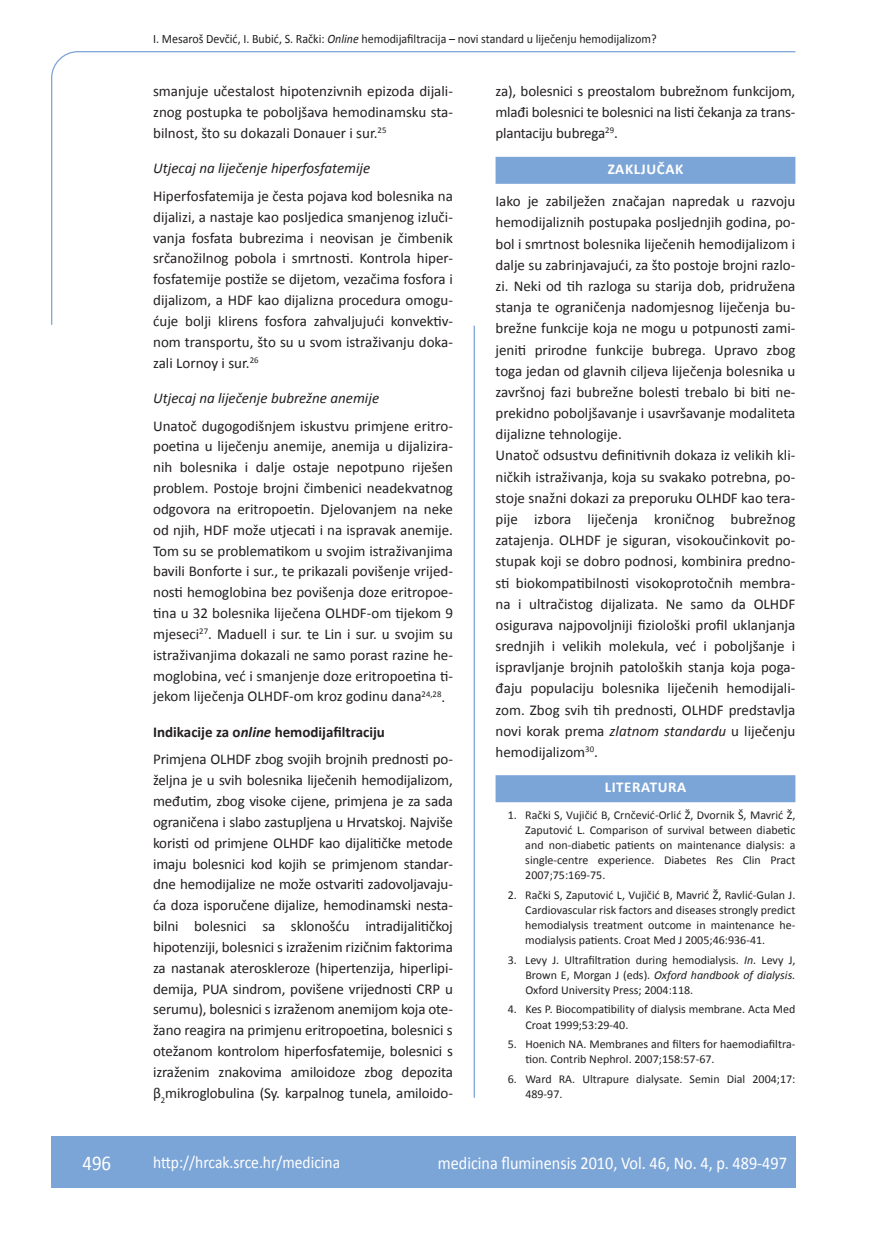
<style>
.page{position:relative;width:872px;height:1234px;background:#fff}
.page>*{position:absolute;margin:0;border:0;box-sizing:border-box;transform-origin:0 0}
.t1{font:21px "Calibri";color:#fff;scale:.9 1}
.t2{font:18px "Calibri";color:#fff;scale:.9 1}
.t3{font:17.25px "Calibri";color:#fff;scale:.9 1}
.t4{font:15px/20.9px "Calibri";color:#231f20;text-align:justify}
.t5{font:italic 15px "Calibri";color:#231f20}
.t6{font:700 15px "Calibri";letter-spacing:.04em;color:#fff}
.t7{font:12.75px "Calibri";color:#231f20;scale:.94 1}
.t8{font:12px/15.1px "Calibri";color:#231f20;text-align:justify}
.s1{font-style:italic}
.s2{font-weight:700}
.s3{font-weight:700;font-style:italic}
</style>
<div class="page">
<svg style="left:51px;top:51px;width:745px;height:274px"></svg>
<hr style="left:473px;top:325px;width:2px;height:772px;background:#7ca5d7">
<div style="left:51px;top:1135px;width:744px;height:51px;background:#7ca5d7"></div>
<div style="left:495px;top:157px;width:300px;height:27px;background:#7ca5d7"></div>
<div style="left:495px;top:775px;width:300px;height:27px;background:#7ca5d7"></div>
<p class="t7" style="left:153px;top:30px;width:537px">I. Mesaroš Devčić, I. Bubić, S. Rački: <span class="s1">Online</span> hemodijafiltracija – novi standard u liječenju hemodijalizom?</p>
<p class="t4" style="left:153px;top:80px;width:301px">smanjuje učestalost hipotenzivnih epizoda dijali&shy;znog postupka te poboljšava hemodinamsku sta&shy;bilnost, što su dokazali Donauer i sur.<sup>25</sup></p>
<p class="t5" style="left:153px;top:159px;width:219px">Utjecaj na liječenje hiperfosfatemije</p>
<p class="t4" style="left:153px;top:185px;width:301px">Hiperfosfatemija je česta pojava kod bolesnika na dijalizi, a nastaje kao posljedica smanjenog izluči&shy;vanja fosfata bubrezima i neovisan je čimbenik srčanožilnog pobola i smrtnosti. Kontrola hiper&shy;fosfatemije postiže se dijetom, vezačima fosfora i dijalizom, a HDF kao dijalizna procedura omogu&shy;ćuje bolji klirens fosfora zahvaljujući konvektiv&shy;nom transportu, što su u svom istraživanju doka&shy;zali Lornoy i sur.<sup>26</sup></p>
<p class="t5" style="left:153px;top:388px;width:227px">Utjecaj na liječenje bubrežne anemije</p>
<p class="t4" style="left:153px;top:414px;width:301px">Unatoč dugogodišnjem iskustvu primjene eritro&shy;poetina u liječenju anemije, anemija u dijalizira&shy;nih bolesnika i dalje ostaje nepotpuno riješen problem. Postoje brojni čimbenici neadekvatnog odgovora na eritropoetin. Djelovanjem na neke od njih, HDF može utjecati i na ispravak anemije.<br>Tom su se problematikom u svojim istraživanjima bavili Bonforte i sur., te prikazali povišenje vrijed&shy;nosti hemoglobina bez povišenja doze eritropoe&shy;tina u 32 bolesnika liječena OLHDF-om tijekom 9 mjeseci<sup>27</sup>. Maduell i sur. te Lin i sur. u svojim su istraživanjima dokazali ne samo porast razine he&shy;moglobina, već i smanjenje doze eritropoetina ti&shy;jekom liječenja OLHDF-om kroz godinu dana<sup>24,28</sup>.</p>
<p class="t4" style="left:153px;top:716px;width:301px;line-height:27.8px"><span class="s2">Indikacije za o</span><span class="s3">nline</span> <span class="s2">hemodijafiltraciju<br></span>Primjena OLHDF zbog svojih brojnih prednosti po-</p>
<p class="t4" style="left:153px;top:769px;width:301px">željna je u svih bolesnika liječenih hemodijalizom, međutim, zbog visoke cijene, primjena je za sada ograničena i slabo zastupljena u Hrvatskoj. Najviše koristi od primjene OLHDF kao dijalitičke metode imaju bolesnici kod kojih se primjenom standar&shy;dne hemodijalize ne može ostvariti zadovoljavaju&shy;ća doza isporučene dijalize, hemodinamski nesta&shy;bilni bolesnici sa sklonošću intradijalitičkoj hipotenziji, bolesnici s izraženim rizičnim faktorima za nastanak ateroskleroze (hipertenzija, hiperlipi&shy;demija, PUA sindrom, povišene vrijednosti CRP u serumu), bolesnici s izraženom anemijom koja ote&shy;žano reagira na primjenu eritropoetina, bolesnici s otežanom kontrolom hiperfosfatemije, bolesnici s izraženim znakovima amiloidoze zbog depozita β<sub>2</sub>mikroglobulina (Sy. karpalnog tunela, amiloido-</p>
<p class="t4" style="left:495px;top:80px;width:301px">za), bolesnici s preostalom bubrežnom funkcijom, mlađi bolesnici te bolesnici na listi čekanja za trans&shy;plantaciju bubrega<sup>29</sup>.</p>
<p class="t6" style="left:607px;top:160px;width:76px">ZAKLJUČAK</p>
<p class="t4" style="left:495px;top:190px;width:301px;text-align:left">Iako je zabilježen značajan napredak u razvoju hemodijaliznih postupaka posljednjih godina, po&shy;bol i smrtnost bolesnika liječenih hemodijalizom i dalje su zabrinjavajući, za što postoje brojni razlo&shy;zi. Neki od tih razloga su starija dob, pridružena stanja te ograničenja nadomjesnog liječenja bu&shy;brežne funkcije koja ne mogu u potpunosti zami&shy;jeniti prirodne funkcije bubrega. Upravo zbog toga jedan od glavnih ciljeva liječenja bolesnika u završnoj fazi bubrežne bolesti trebalo bi biti ne&shy;prekidno poboljšavanje i usavršavanje modaliteta dijalizne tehnologije.<br>Unatoč odsustvu definitivnih dokaza iz velikih kli&shy;ničkih istraživanja, koja su svakako potrebna, po&shy;stoje snažni dokazi za preporuku OLHDF kao tera&shy;pije izbora liječenja kroničnog bubrežnog zatajenja. OLHDF je siguran, visokoučinkovit po&shy;stupak koji se dobro podnosi, kombinira predno&shy;sti biokompatibilnosti visokoprotočnih membra&shy;na i ultračistog dijalizata. Ne samo da OLHDF osigurava najpovoljniji fiziološki profil uklanjanja srednjih i velikih molekula, već i poboljšanje i ispravljanje brojnih patoloških stanja koja poga&shy;đaju populaciju bolesnika liječenih hemodijali&shy;zom. Zbog svih tih prednosti, OLHDF predstavlja novi korak prema <span class="s1">zlatnom standardu</span> u liječenju hemodijalizom<sup>30</sup>.</p>
<p class="t6" style="left:605px;top:778px;width:83px">LITERATURA</p>
<p class="t8" style="left:525px;top:806px;width:271px;text-indent:-18px">1. Rački S, Vujičić B, Crnčević-Orlić Ž, Dvornik Š, Mavrić Ž, Zaputović L. Comparison of survival between diabetic and non-diabetic patients on maintenance dialysis: a single-centre experience. Diabetes Res Clin Pract 2007;75:169-75.</p>
<p class="t8" style="left:525px;top:886px;width:271px;text-indent:-18px">2. Rački S, Zaputović L, Vujičić B, Mavrić Ž, Ravlić-Gulan J.<br>Cardiovascular risk factors and diseases strongly predict hemodialysis treatment outcome in maintenance he&shy;modialysis patients. Croat Med J 2005;46:936-41.</p>
<p class="t8" style="left:525px;top:951px;width:271px;text-indent:-18px">3. Levy J. Ultrafiltration during hemodialysis. <span class="s1">In.</span> Levy J, Brown E, Morgan J (eds). <span class="s1">Oxford handbook of dialysis.<br></span>Oxford University Press; 2004:118.</p>
<p class="t8" style="left:525px;top:1001px;width:271px;text-indent:-18px">4. Kes P. Biocompatibility of dialysis membrane. Acta Med<br>Croat 1999;53:29-40.</p>
<p class="t8" style="left:525px;top:1035px;width:271px;text-indent:-18px">5. Hoenich NA. Membranes and filters for haemodiafiltra&shy;tion. Contrib Nephrol. 2007;158:57-67.</p>
<p class="t8" style="left:525px;top:1070px;width:272px;text-indent:-18px">6. Ward RA. Ultrapure dialysate. Semin Dial 2004;17:<br>489-97.</p>
<h1 class="t1" style="left:82px;top:1149px;width:33px">496</h1>
<p class="t3" style="left:153px;top:1150px;width:209px">http://hrcak.srce.hr/medicina</p>
<p class="t2" style="left:438px;top:1151px;width:389px">medicina fluminensis 2010, Vol. 46, No. 4, p. 489-497</p>
</div>
